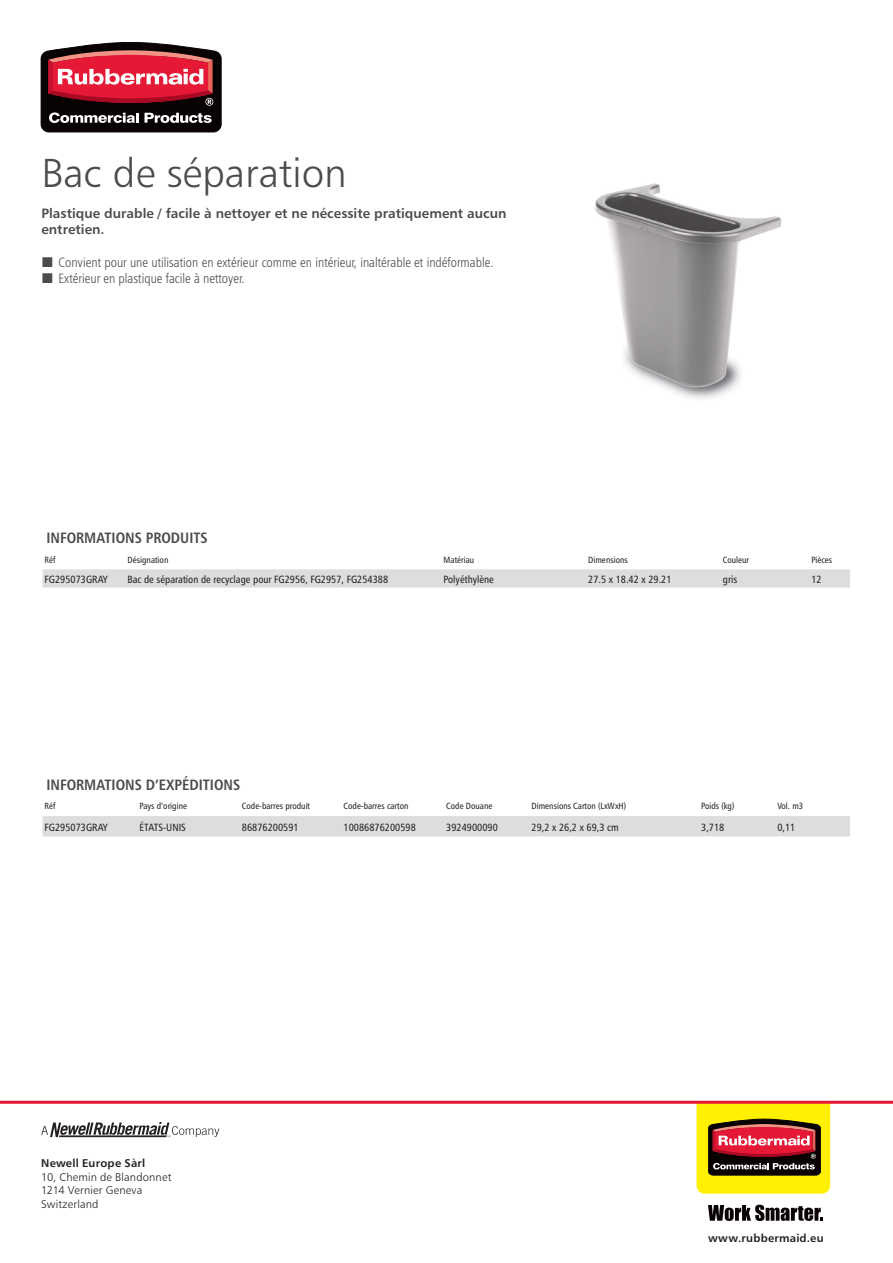
<style>
.page{position:relative;width:893px;height:1263px;background:#fff}
.page>*{position:absolute;margin:0;border:0;box-sizing:border-box;transform-origin:0 0}
.t1{font:40.5px "Humanist 777 BT Light B";color:#4b4c4d}
.t2{font:15px "Humanist 777 BT Bold Condensed B";color:#4b4c4d}
.t3{font:13.5px "Humanist 777 BT Light Condensed B";color:#4b4c4d}
.t4{font:13.5px/16.2px "Humanist 777 BT Bold B";color:#4b4c4d}
.t5{font:11.25px "Humanist 777 BT Light B";letter-spacing:.015em;color:#231f20}
.t6{font:11.25px "Humanist 777 BT Bold B";letter-spacing:.02em;color:#231f20}
.t7{font:10.5px "Humanist 777 BT Roman Condensed B";color:#231f20}
.t8{font:9px "Humanist 777 BT Roman Condensed B";color:#231f20}
</style>
<div class="page">
<svg style="left:41px;top:1122px;width:178px;height:15px"></svg>
<svg style="left:696px;top:1104px;width:134px;height:90px"></svg>
<svg style="left:708px;top:1205px;width:115px;height:16px"></svg>
<svg style="left:41px;top:42px;width:180px;height:90px"></svg>
<div style="left:43px;top:569px;width:807px;height:18px;background:#dcdddf"></div>
<div style="left:43px;top:816px;width:807px;height:20px;background:#dcdddf"></div>
<hr style="left:0;top:1101px;width:893px;height:3px;background:#e51836">
<img style="left:595px;top:183px;width:187px;height:216px">
<p class="t1" style="left:41px;top:148px;width:307px">Bac de séparation</p>
<p class="t4" style="left:41px;top:205px;width:467px">Plastique durable / facile à nettoyer et ne nécessite pratiquement aucun entretien.</p>
<p class="t3" style="left:58px;top:254px;width:437px">Convient pour une utilisation en extérieur comme en intérieur, inaltérable et indéformable.</p>
<p class="t3" style="left:58px;top:270px;width:188px">Extérieur en plastique facile à nettoyer.</p>
<p class="t2" style="left:46px;top:528px;width:163px">INFORMATIONS PRODUITS</p>
<p class="t8" style="left:45px;top:554px;width:12px">Réf</p>
<p class="t8" style="left:128px;top:554px;width:42px">Désignation</p>
<p class="t8" style="left:444px;top:554px;width:32px">Matériau</p>
<p class="t8" style="left:588px;top:554px;width:41px">Dimensions</p>
<p class="t8" style="left:723px;top:554px;width:28px">Couleur</p>
<p class="t8" style="left:811px;top:554px;width:22px">Pièces</p>
<p class="t7" style="left:45px;top:572px;width:65px">FG295073GRAY</p>
<p class="t7" style="left:128px;top:572px;width:262px">Bac de séparation de recyclage pour FG2956, FG2957, FG254388</p>
<p class="t7" style="left:444px;top:572px;width:52px">Polyéthylène</p>
<p class="t7" style="left:588px;top:572px;width:85px">27.5 x 18.42 x 29.21</p>
<p class="t7" style="left:723px;top:572px;width:16px">gris</p>
<p class="t7" style="left:811px;top:572px;width:12px">12</p>
<p class="t2" style="left:46px;top:775px;width:195px">INFORMATIONS D’EXPÉDITIONS</p>
<p class="t8" style="left:45px;top:801px;width:12px">Réf</p>
<p class="t8" style="left:139px;top:801px;width:49px">Pays d’origine</p>
<p class="t8" style="left:242px;top:801px;width:70px">Code-barres produit</p>
<p class="t8" style="left:344px;top:801px;width:66px">Code-barres carton</p>
<p class="t8" style="left:446px;top:801px;width:48px">Code Douane</p>
<p class="t8" style="left:531px;top:801px;width:96px">Dimensions Carton (LxWxH)</p>
<p class="t8" style="left:701px;top:801px;width:35px">Poids (kg)</p>
<p class="t8" style="left:777px;top:801px;width:27px">Vol. m3</p>
<p class="t7" style="left:45px;top:820px;width:65px">FG295073GRAY</p>
<p class="t7" style="left:139px;top:820px;width:48px">ÉTATS-UNIS</p>
<p class="t7" style="left:242px;top:820px;width:58px">86876200591</p>
<p class="t7" style="left:344px;top:820px;width:74px">10086876200598</p>
<p class="t7" style="left:446px;top:820px;width:53px">3924900090</p>
<p class="t7" style="left:531px;top:820px;width:89px">29,2 x 26,2 x 69,3 cm</p>
<p class="t7" style="left:701px;top:820px;width:25px">3,718</p>
<p class="t7" style="left:777px;top:820px;width:20px">0,11</p>
<p class="t6" style="left:41px;top:1156px;width:106px">Newell Europe Sàrl</p>
<p class="t5" style="left:41px;top:1170px;width:132px">10, Chemin de Blandonnet</p>
<p class="t5" style="left:41px;top:1183px;width:103px">1214 Vernier Geneva</p>
<p class="t5" style="left:41px;top:1197px;width:59px">Switzerland</p>
<p class="t6" style="left:708px;top:1231px;width:117px">www.rubbermaid.eu</p>
</div>
